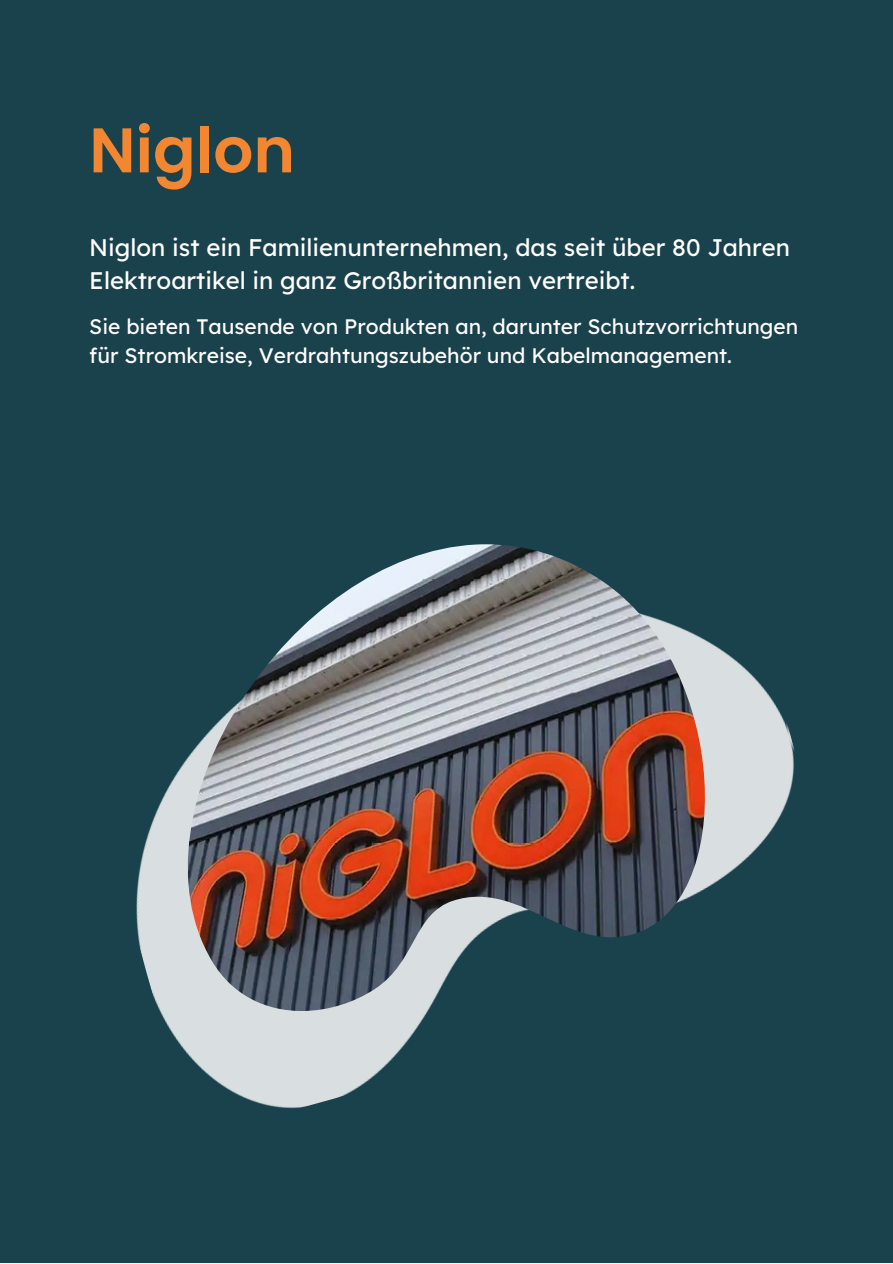
<style>
.page{position:relative;width:893px;height:1264px;background:#fff}
.page>*{position:absolute;margin:0;border:0;box-sizing:border-box;transform-origin:0 0}
.t1{font:600 63px "Poppins";color:#f38630}
.t2{font:24px/32.5px "Lexend";color:#fff}
.t3{font:21px/29.2px "Lexend";color:#fff}
</style>
<div class="page">
<div style="left:0;top:0;width:892px;height:1262px;background:#1a424c"></div>
<img style="left:136px;top:639px;width:659px;height:470px">
<img style="left:188px;top:544px;width:516px;height:466px">
<p class="t1" style="left:89px;top:106px;width:207px">Niglon</p>
<p class="t2" style="left:89px;top:231px;width:702px">Niglon ist ein Familienunternehmen, das seit über 80 Jahren<br>Elektroartikel in ganz Großbritannien vertreibt.</p>
<p class="t3" style="left:89px;top:311px;width:710px">Sie bieten Tausende von Produkten an, darunter Schutzvorrichtungen für Stromkreise, Verdrahtungszubehör und Kabelmanagement.</p>
</div>
